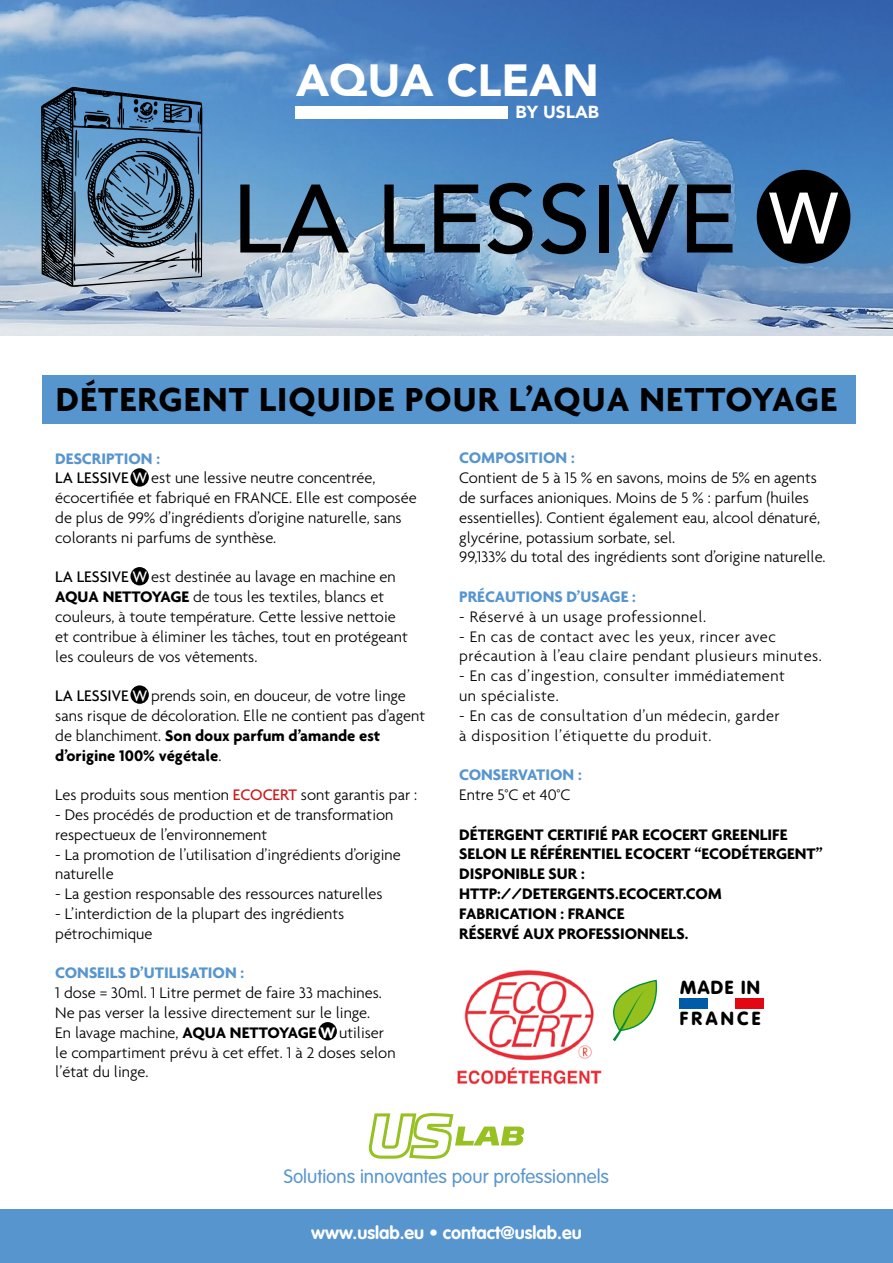
<style>
.page{position:relative;width:893px;height:1263px;background:#fff}
.page>*{position:absolute;margin:0;border:0;box-sizing:border-box;transform-origin:0 0}
.t1{font:500 96px "Avenir LT Std";color:#000}
.t2{font:900 44.7px "Avenir LT Std";color:#fff}
.t3{font:700 36px "Agenda";letter-spacing:.03em;color:#000}
.t4{font:300 19.05px "VAG Rounded Std";color:#5795ce}
.t5{font:900 18.6px/31.2px "VAG Rounded";letter-spacing:.18em;color:#000}
.t6{font:700 18px "VAG Rounded";color:#fff}
.t7{font:900 17.25px "Avenir LT Std";color:#fff}
.t8{font:300 16.5px/19.8px "Agenda";color:#000}
.t9{font:300 16.5px/19.8px "Agenda";letter-spacing:.03em;color:#000}
.t10{font:700 16.5px/19.8px "Agenda";color:#000}
.t11{font:700 16.5px "Agenda";color:#5795ce}
.s1{font-size:72px;color:#fff}
.s2{font-weight:700;color:#5795ce}
.s3{font-weight:500}
.s4{font-weight:500;color:#fff}
.s5{font-weight:700}
.s6{font-weight:500;color:#cd171a}
.s7{font-weight:700;color:#fff}
</style>
<div class="page">
<div style="left:130px;top:567px;width:19px;height:18px;background:#000;border-radius:50%"></div>
<div style="left:130px;top:468px;width:19px;height:19px;background:#000;border-radius:50%"></div>
<div style="left:130px;top:685px;width:19px;height:19px;background:#000;border-radius:50%"></div>
<div style="left:318px;top:1022px;width:19px;height:18px;background:#000;border-radius:50%"></div>
<div style="left:43px;top:375px;width:813px;height:49px;background:#5795ce"></div>
<img style="left:457px;top:970px;width:145px;height:115px">
<svg style="left:592px;top:980px;width:66px;height:61px"></svg>
<div style="left:679px;top:998px;width:29px;height:11px;background:#005ba8"></div>
<div style="left:735px;top:998px;width:28px;height:11px;background:#e30613"></div>
<img style="left:0;top:0;width:893px;height:336px">
<div style="left:757px;top:170px;width:93px;height:94px;background:#000;border-radius:50%"></div>
<svg style="left:41px;top:86px;width:162px;height:201px;background:#587791"></svg>
<div style="left:0;top:1209px;width:893px;height:54px;background:#5795ce"></div>
<svg style="left:369px;top:1113px;width:156px;height:46px"></svg>
<div style="left:295px;top:106px;width:212px;height:12px;background:#fff"></div>
<h2 class="t2" style="left:296px;top:53px;width:304px">AQUA CLEAN</h2>
<p class="t7" style="left:515px;top:102px;width:85px">BY USLAB</p>
<h1 class="t1" style="left:232px;top:164px;width:608px">LA LESSIVE <span class="s1">W</span></h1>
<h3 class="t3" style="left:56px;top:378px;width:783px">DÉTERGENT LIQUIDE POUR L’AQUA NETTOYAGE</h3>
<p class="t8" style="left:55px;top:448px;width:363px"><span class="s2">DESCRIPTION :<br></span><span class="s3">LA LESSIVE</span> <span class="s4">W</span> est une lessive neutre concentrée, écocertifiée et fabriqué en FRANCE. Elle est composée de plus de 99% d’ingrédients d’origine naturelle, sans colorants ni parfums de synthèse.</p>
<p class="t8" style="left:55px;top:567px;width:354px"><span class="s3">LA LESSIVE</span> <span class="s4">W</span> est destinée au lavage en machine en <span class="s5">AQUA NETTOYAGE</span> de tous les textiles, blancs et couleurs, à toute température. Cette lessive nettoie et contribue à éliminer les tâches, tout en protégeant les couleurs de vos vêtements.</p>
<p class="t8" style="left:55px;top:686px;width:371px"><span class="s3">LA LESSIVE</span> <span class="s4">W</span> prends soin, en douceur, de votre linge sans risque de décoloration. Elle ne contient pas d’agent de blanchiment. <span class="s5">Son doux parfum d’amande est d’origine 100% végétale</span>.</p>
<p class="t8" style="left:55px;top:785px;width:364px">Les produits sous mention <span class="s6">ECOCERT</span> sont garantis par :</p>
<p class="t8" style="left:55px;top:804px;width:340px">- Des procédés de production et de transformation respectueux de l’environnement</p>
<p class="t8" style="left:55px;top:844px;width:347px">- La promotion de l’utilisation d’ingrédients d’origine naturelle</p>
<p class="t8" style="left:55px;top:884px;width:329px">- La gestion responsable des ressources naturelles</p>
<p class="t8" style="left:55px;top:903px;width:290px">- L’interdiction de la plupart des ingrédients pétrochimique</p>
<p class="t11" style="left:55px;top:963px;width:190px">CONSEILS D’UTILISATION :</p>
<p class="t8" style="left:55px;top:983px;width:342px">1 dose = 30ml. 1 Litre permet de faire 33 machines.<br>Ne pas verser la lessive directement sur le linge.<br>En lavage machine, <span class="s5">AQUA NETTOYAGE</span> <span class="s7">W</span> utiliser le compartiment prévu à cet effet. 1 à 2 doses selon l’état du linge.</p>
<p class="t11" style="left:459px;top:448px;width:117px">COMPOSITION :</p>
<p class="t8" style="left:459px;top:468px;width:368px">Contient de 5 à 15 % en savons, moins de 5% en agents de surfaces anioniques. Moins de 5 % : parfum (huiles essentielles). Contient également eau, alcool dénaturé, glycérine, potassium sorbate, sel.<br>99,133% du total des ingrédients sont d’origine naturelle.</p>
<p class="t11" style="left:459px;top:587px;width:178px">PRÉCAUTIONS D’USAGE :</p>
<p class="t9" style="left:459px;top:606px;width:248px">- Réservé à un usage professionnel.</p>
<p class="t9" style="left:459px;top:626px;width:364px">- En cas de contact avec les yeux, rincer avec précaution à l’eau claire pendant plusieurs minutes.</p>
<p class="t9" style="left:459px;top:666px;width:327px">- En cas d’ingestion, consulter immédiatement un spécialiste.</p>
<p class="t9" style="left:459px;top:705px;width:322px">- En cas de consultation d’un médecin, garder à disposition l’étiquette du produit.</p>
<p class="t11" style="left:459px;top:765px;width:124px">CONSERVATION :</p>
<p class="t8" style="left:459px;top:785px;width:113px">Entre 5°C et 40°C</p>
<p class="t10" style="left:459px;top:824px;width:365px">DÉTERGENT CERTIFIÉ PAR ECOCERT GREENLIFE<br>SELON LE RÉFÉRENTIEL ECOCERT “ECODÉTERGENT”<br>DISPONIBLE SUR :<br>HTTP://DETERGENTS.ECOCERT.COM<br>FABRICATION : FRANCE<br>RÉSERVÉ AUX PROFESSIONNELS.</p>
<p class="t5" style="left:680px;top:972px;width:82px">MADE IN<br>FRANCE</p>
<p class="t4" style="left:284px;top:1165px;width:327px">Solutions innovantes pour professionnels</p>
<p class="t6" style="left:311px;top:1222px;width:272px">www.uslab.eu • contact@uslab.eu</p>
</div>
